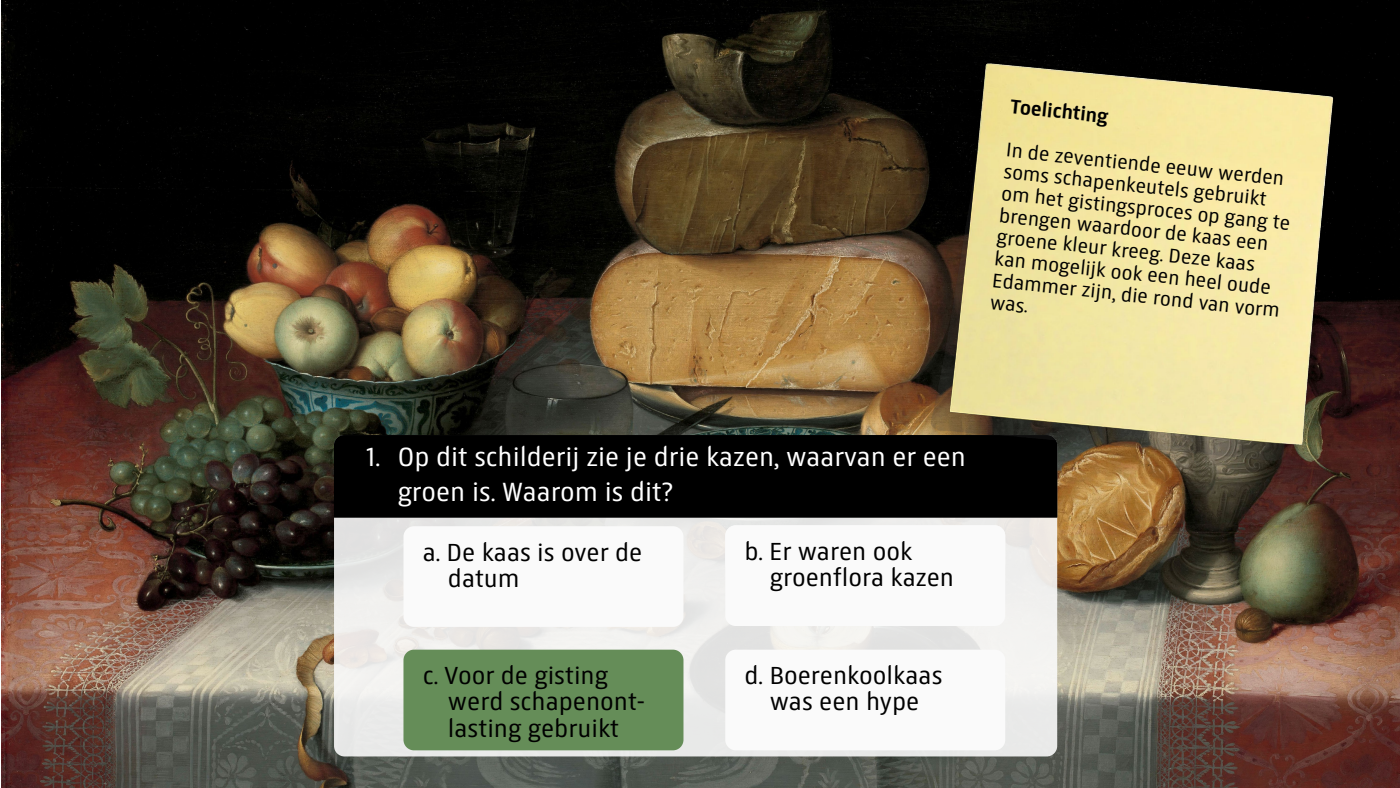
<style>
.page{position:relative;width:1400px;height:788px;background:#fff}
.page>*{position:absolute;margin:0;border:0;box-sizing:border-box;transform-origin:0 0}
.t1{font:28px/35.6px "Rijksmuseum";color:#fff}
.t2{font:26.25px/26.2px "Rijksmuseum";color:#000}
.t3{font:21px/21.9px "Rijksmuseum";color:#000}
.t4{font:700 21px "Rijksmuseum";color:#000}
</style>
<div class="page">
<img style="left:2px;top:0;width:1398px;height:788px">
<div style="left:334px;top:435px;width:723px;height:321px;background:#ebeae9;border-radius:10px"></div>
<div style="left:725px;top:525px;width:280px;height:101px;background:#fafafa;border-radius:10px"></div>
<div style="left:725px;top:649px;width:280px;height:101px;background:#fafafa;border-radius:10px"></div>
<div style="left:403px;top:649px;width:280px;height:101px;background:#658d58;border-radius:10px"></div>
<div style="left:403px;top:526px;width:280px;height:100px;background:#fafafa;border-radius:10px"></div>
<div style="left:334px;top:435px;width:723px;height:82px;background:#000"></div>
<img style="left:893px;top:32px;width:489px;height:472px">
<p class="t4" style="left:1012px;top:94px;width:100px;rotate:6deg">Toelichting</p>
<p class="t3" style="left:1007px;top:139px;width:292px;rotate:6deg">In de zeventiende eeuw werden soms schapenkeutels gebruikt om het gistingsproces op gang te brengen waardoor de kaas een groene kleur kreeg. Deze kaas kan mogelijk ook een heel oude<br>Edammer zijn, die rond van vorm was.</p>
<h1 class="t1" style="left:398px;top:439px;width:570px;text-indent:-32px">1. Op dit schilderij zie je drie kazen, waarvan er een groen is. Waarom is dit?</h1>
<h1 class="t1" style="left:400px;top:439px;width:528px;text-indent:39px">welke leeft d trouwd n prins Willem II en p inses Maria Stuart in 1641?</h1>
<p class="t2" style="left:770px;top:538px;width:186px;text-indent:-25px">b. Er waren ook groenflora kazen</p>
<p class="t2" style="left:448px;top:539px;width:196px;text-indent:-25px">a. De kaas is over de datum</p>
<p class="t2" style="left:769px;top:538px;width:146px">60 en 56 jaar</p>
<p class="t2" style="left:448px;top:662px;width:199px;text-indent:-25px">c. Voor de gisting werd schapenont&shy;lasting gebruikt</p>
<p class="t2" style="left:745px;top:662px;width:200px;text-align:center">d. Boerenkoolkaas was een hype</p>
</div>
